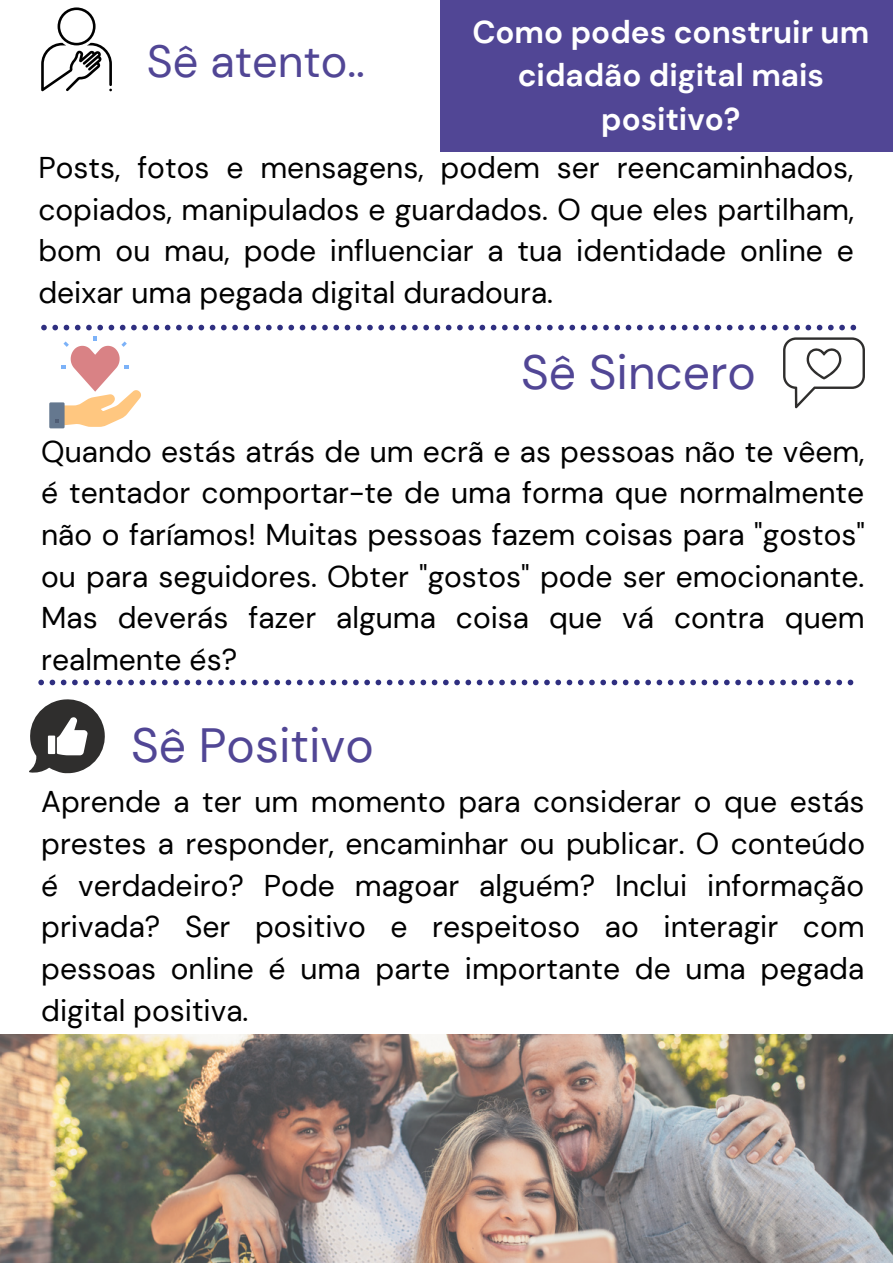
<style>
.page{position:relative;width:893px;height:1264px;background:#fff}
.page>*{position:absolute;margin:0;border:0;box-sizing:border-box;transform-origin:0 0}
.t1{font:48px "DM Sans";color:#514695}
.t2{font:45px "DM Sans";color:#514695}
.t3{font:700 31.5px/43.8px "DM Sans";color:#fff;text-align:center}
.t4{font:30px/41.5px "DM Sans";color:#000;text-align:justify}
</style>
<div class="page">
<svg style="left:41px;top:325px;width:815px;height:5px"></svg>
<svg style="left:38px;top:679px;width:815px;height:6px"></svg>
<img style="left:0;top:1034px;width:892px;height:228px">
<svg style="left:41px;top:7px;width:71px;height:85px"></svg>
<svg style="left:783px;top:337px;width:81px;height:71px"></svg>
<svg style="left:29px;top:699px;width:76px;height:74px"></svg>
<svg style="left:49px;top:336px;width:92px;height:92px"></svg>
<div style="left:440px;top:0;width:452px;height:152px;background:#514695"></div>
<h2 class="t2" style="left:147px;top:32px;width:220px">Sê atento..</h2>
<p class="t3" style="left:472px;top:10px;width:398px">Como podes construir um cidadão digital mais positivo?</p>
<p class="t4" style="left:38px;top:147px;width:817px">Posts, fotos e mensagens, podem ser reencaminhados, copiados, manipulados e guardados. O que eles partilham, bom ou mau, pode influenciar a tua identidade online e deixar uma pegada digital duradoura.</p>
<h1 class="t1" style="left:521px;top:341px;width:236px">Sê Sincero</h1>
<p class="t4" style="left:41px;top:430px;width:825px">Quando estás atrás de um ecrã e as pessoas não te vêem, é tentador comportar-te de uma forma que normalmente não o faríamos! Muitas pessoas fazem coisas para "gostos" ou para seguidores. Obter "gostos" pode ser emocionante.<br>Mas deverás fazer alguma coisa que vá contra quem realmente és?</p>
<h1 class="t1" style="left:131px;top:714px;width:244px">Sê Positivo</h1>
<p class="t4" style="left:41px;top:781px;width:825px">Aprende a ter um momento para considerar o que estás prestes a responder, encaminhar ou publicar. O conteúdo é verdadeiro? Pode magoar alguém? Inclui informação privada? Ser positivo e respeitoso ao interagir com pessoas online é uma parte importante de uma pegada digital positiva.</p>
</div>
